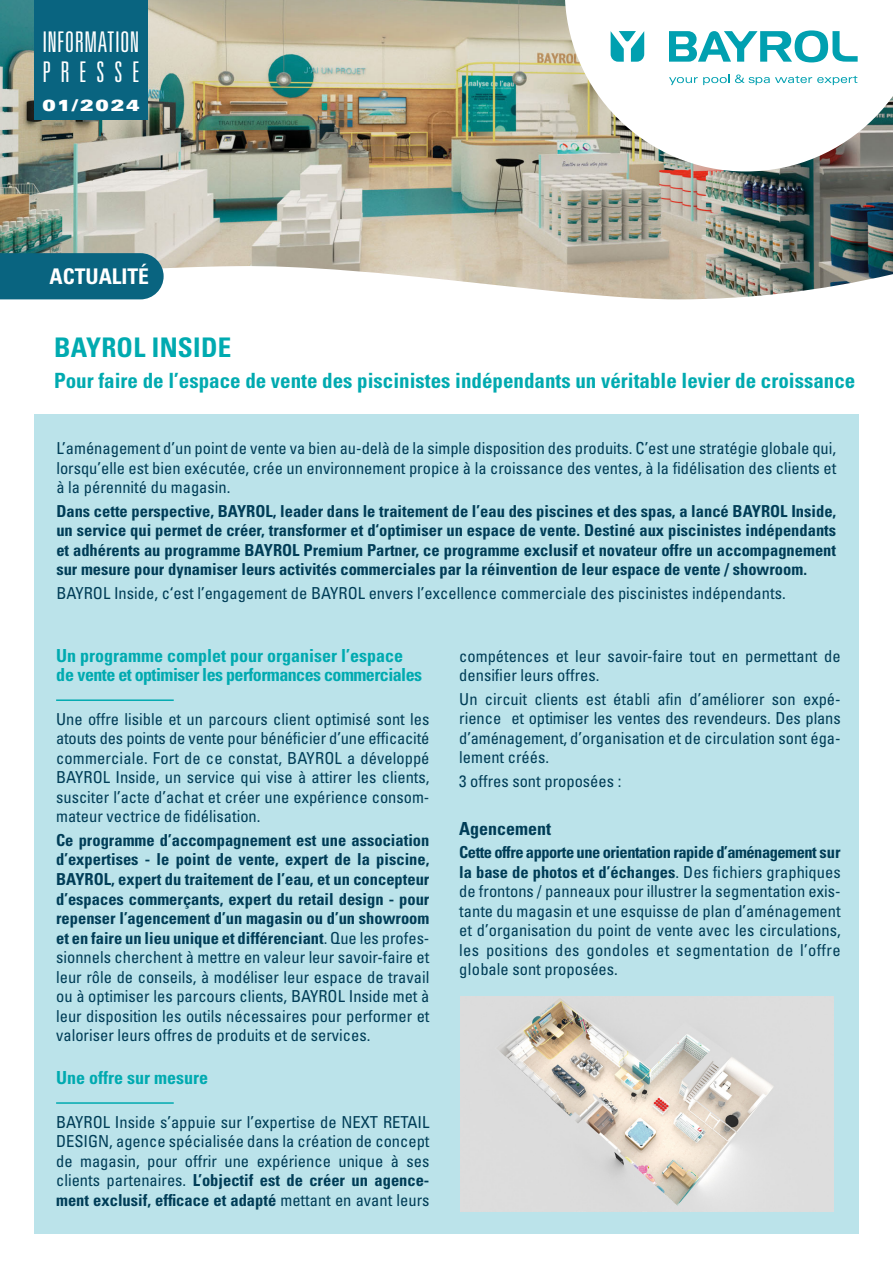
<style>
.page{position:relative;width:893px;height:1263px;background:#fff}
.page>*{position:absolute;margin:0;border:0;box-sizing:border-box;transform-origin:0 0}
.t1{font:300 ultra-condensed 28.5px/30px "Univers LT Std";letter-spacing:.01em;color:#fff}
.t2{font:700 condensed 27px "Univers LT Std";letter-spacing:.01em;color:#00aab0}
.t3{font:700 condensed 21.6px "Univers LT Std";color:#fff}
.t4{font:700 condensed 21px "Univers LT Std";color:#00aab0}
.t5{font:700 condensed 18px "Univers LT Std";color:#00aab0}
.t6{font:700 condensed 18px "Univers LT Std";letter-spacing:-.03em;color:#00aab0}
.t7{font:700 condensed 18px "Univers LT Std";color:#003d57}
.t8{font:condensed 16.5px/19.5px "Univers LT Std";color:#003d57;text-align:justify}
.t9{font:700 condensed 16.5px/19.5px "Univers LT Std";color:#003d57;text-align:justify}
.t10{font:15.9px "Univers LT Std X Black Ex";letter-spacing:.125em;color:#fff}
.s1{font-weight:400}
.s2{font-weight:700}
</style>
<div class="page">
<div style="left:34px;top:414px;width:825px;height:819px;background:#bbe3ea"></div>
<hr style="left:56px;top:699px;width:118px;height:2px;background:#00aab0">
<hr style="left:56px;top:1102px;width:118px;height:2px;background:#00aab0">
<img style="left:0;top:0;width:893px;height:299px">
<div style="left:0;top:253px;width:164px;height:46px;background:#096480"></div>
<svg style="left:565px;top:0;width:328px;height:171px"></svg>
<svg style="left:669px;top:30px;width:189px;height:32px"></svg>
<svg style="left:669px;top:75px;width:188px;height:10px"></svg>
<svg style="left:611px;top:31px;width:33px;height:31px"></svg>
<div style="left:34px;top:0;width:114px;height:119px;background:#096480"></div>
<img style="left:460px;top:996px;width:373px;height:215px">
<p class="t1" style="left:43px;top:27px;width:98px">INFORMATION<br>PRESSE</p>
<p class="t10" style="left:43px;top:96px;width:98px">01/2024</p>
<p class="t3" style="left:50px;top:263px;width:101px">ACTUALITÉ</p>
<p class="t2" style="left:54px;top:330px;width:179px">BAYROL INSIDE</p>
<p class="t4" style="left:54px;top:368px;width:803px">Pour faire de l’espace de vente des piscinistes indépendants un véritable levier de croissance</p>
<p class="t8" style="left:56px;top:438px;width:781px">L’aménagement d’un point de vente va bien au-delà de la simple disposition des produits. C’est une stratégie globale qui, lorsqu’elle est bien exécutée, crée un environnement propice à la croissance des ventes, à la fidélisation des clients et à la pérennité du magasin.</p>
<p class="t9" style="left:56px;top:501px;width:781px">Dans cette perspective, BAYROL, leader dans le traitement de l’eau des piscines et des spas, a lancé BAYROL Inside, un service qui permet de créer, transformer et d‘optimiser un espace de vente. Destiné aux piscinistes indépendants et adhérents au programme BAYROL Premium Partner, ce programme exclusif et novateur offre un accompagnement sur mesure pour dynamiser leurs activités commerciales par la réinvention de leur espace de vente / showroom.</p>
<p class="t8" style="left:56px;top:583px;width:731px">BAYROL Inside, c‘est l’engagement de BAYROL envers l’excellence commerciale des piscinistes indépendants.</p>
<p class="t5" style="left:56px;top:644px;width:348px">Un programme complet pour organiser l’espace</p>
<p class="t6" style="left:56px;top:664px;width:368px">de vente et optimiser les performances commerciales</p>
<p class="t8" style="left:56px;top:709px;width:375px">Une offre lisible et un parcours client optimisé sont les atouts des points de vente pour bénéficier d’une efficacité commerciale. Fort de ce constat, BAYROL a développé BAYROL Inside, un service qui vise à attirer les clients, susciter l’acte d’achat et créer une expérience consom&shy;mateur vectrice de fidélisation.</p>
<p class="t9" style="left:56px;top:830px;width:375px">Ce programme d’accompagnement est une association d’expertises - le point de vente, expert de la piscine, BAYROL, expert du traitement de l’eau, et un concepteur d’espaces commerçants, expert du retail design - pour repenser l’agencement d’un magasin ou d’un showroom et en faire un lieu unique et différenciant<span class="s1">. Que les profes&shy;sionnels cherchent à mettre en valeur leur savoir-faire et leur rôle de conseils, à modéliser leur espace de travail ou à optimiser les parcours clients, BAYROL Inside met à leur disposition les outils nécessaires pour performer et valoriser leurs offres de produits et de services.</span></p>
<p class="t5" style="left:56px;top:1067px;width:153px">Une offre sur mesure</p>
<p class="t8" style="left:56px;top:1112px;width:375px">BAYROL Inside s’appuie sur l’expertise de NEXT RETAIL DESIGN, agence spécialisée dans la création de concept de magasin, pour offrir une expérience unique à ses clients partenaires. <span class="s2">L’objectif est de créer un agence&shy;ment exclusif, efficace et adapté</span> mettant en avant leurs</p>
<p class="t8" style="left:459px;top:646px;width:383px">compétences et leur savoir-faire tout en permettant de densifier leurs offres.</p>
<p class="t8" style="left:459px;top:689px;width:383px">Un circuit clients est établi afin d’améliorer son expé&shy;rience et optimiser les ventes des revendeurs. Des plans d’aménagement, d’organisation et de circulation sont éga&shy;lement créés.</p>
<p class="t8" style="left:459px;top:771px;width:164px">3 offres sont proposées :</p>
<p class="t7" style="left:459px;top:817px;width:93px">Agencement</p>
<p class="t8" style="left:459px;top:842px;width:383px"><span class="s2">Cette offre apporte une orientation rapide d’aménagement sur la base de photos et d’échanges</span>. Des fichiers graphiques de frontons / panneaux pour illustrer la segmentation exis&shy;tante du magasin et une esquisse de plan d’aménagement et d’organisation du point de vente avec les circulations, les positions des gondoles et segmentation de l’offre globale sont proposées.</p>
</div>
